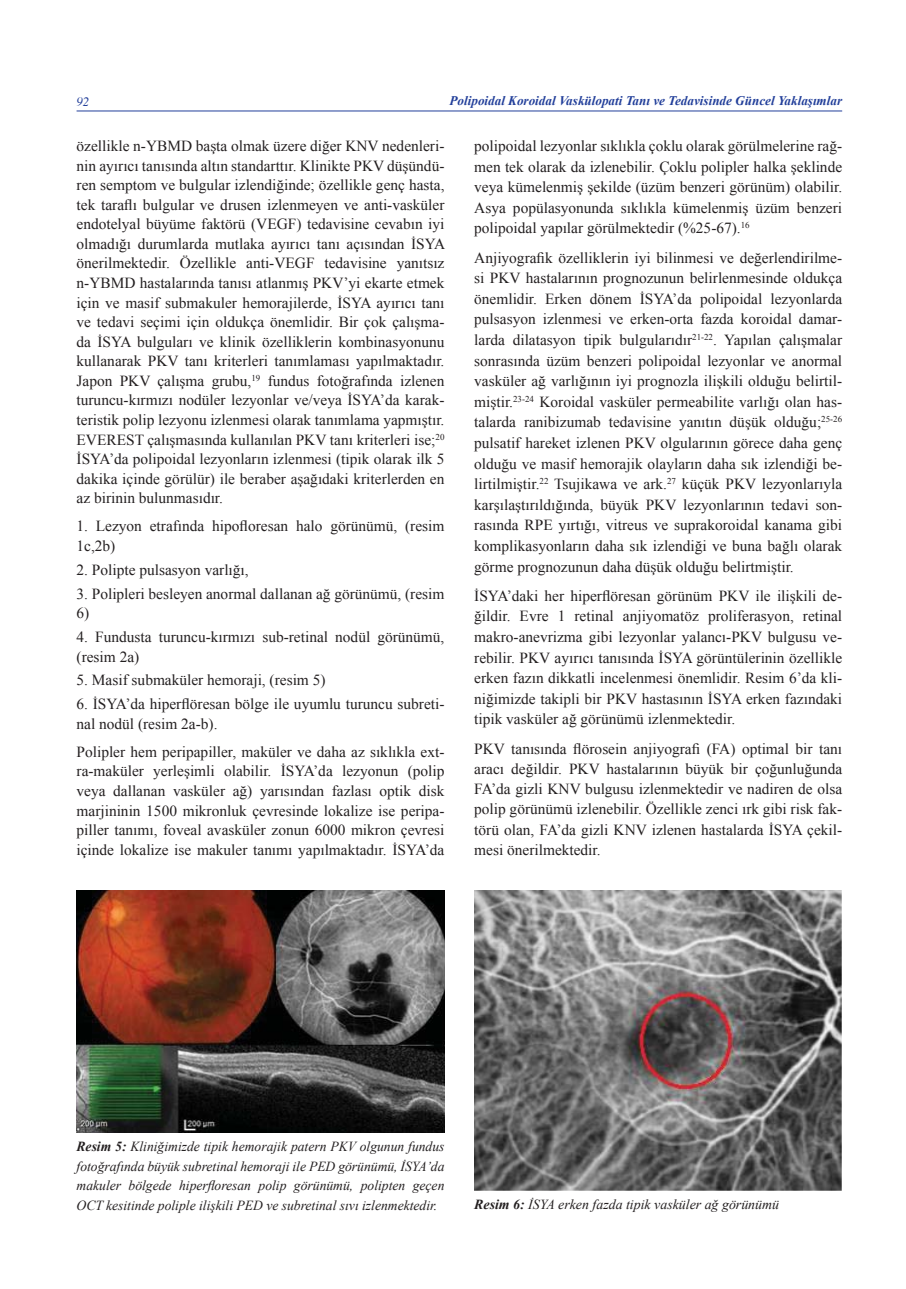
<style>
.page{position:relative;width:906px;height:1289px;background:#fff}
.page>*{position:absolute;margin:0;border:0;box-sizing:border-box;transform-origin:0 0}
.t1{font:15.3px/20.5px "Times New Roman";color:#231f20;text-align:justify}
.t2{font:italic 13.8px/19.5px "Times New Roman";color:#231f20;text-align:justify}
.t3{font:italic 700 13.2px "Times New Roman";color:#223f9a}
.t4{font:italic 12.75px "Times";color:#223f9a}
.s1{font-weight:700}
</style>
<div class="page">
<hr style="left:77px;top:111px;width:765px;height:1px;background:#223f9a">
<img style="left:77px;top:891px;width:367px;height:241px">
<img style="left:474px;top:891px;width:368px;height:300px">
<p class="t4" style="left:77px;top:97px;width:14px">92</p>
<p class="t3" style="left:449px;top:94px;width:394px">Polipoidal Koroidal Vaskülopati Tanı ve Tedavisinde Güncel Yaklaşımlar</p>
<p class="t1" style="left:77px;top:136px;width:370px;line-height:19.5px">özellikle n-YBMD başta olmak üzere diğer KNV nedenleri&shy;nin ayırıcı tanısında altın standarttır. Klinikte PKV düşündü&shy;ren semptom ve bulgular izlendiğinde; özellikle genç hasta, tek taraflı bulgular ve drusen izlenmeyen ve anti-vasküler endotelyal büyüme faktörü (VEGF) tedavisine cevabın iyi olmadığı durumlarda mutlaka ayırıcı tanı açısından İSYA önerilmektedir. Özellikle anti-VEGF tedavisine yanıtsız n-YBMD hastalarında tanısı atlanmış PKV’yi ekarte etmek için ve masif submakuler hemorajilerde, İSYA ayırıcı tanı ve tedavi seçimi için oldukça önemlidir. Bir çok çalışma&shy;da İSYA bulguları ve klinik özelliklerin kombinasyonunu kullanarak PKV tanı kriterleri tanımlaması yapılmaktadır.<br>Japon PKV çalışma grubu,<sup>19</sup> fundus fotoğrafında izlenen turuncu-kırmızı nodüler lezyonlar ve/veya İSYA’da karak&shy;teristik polip lezyonu izlenmesi olarak tanımlama yapmıştır.<br>EVEREST çalışmasında kullanılan PKV tanı kriterleri ise;<sup>20<br></sup>İSYA’da polipoidal lezyonların izlenmesi (tipik olarak ilk 5 dakika içinde görülür) ile beraber aşağıdaki kriterlerden en az birinin bulunmasıdır.</p>
<p class="t1" style="left:77px;top:516px;width:369px;line-height:19.5px">1. Lezyon etrafında hipofloresan halo görünümü, (resim<br>1c,2b)</p>
<p class="t1" style="left:77px;top:559px;width:174px">2. Polipte pulsasyon varlığı,</p>
<p class="t1" style="left:77px;top:583px;width:369px;line-height:19.5px">3. Polipleri besleyen anormal dallanan ağ görünümü, (resim<br>6)</p>
<p class="t1" style="left:77px;top:627px;width:369px;line-height:19.5px">4. Fundusta turuncu-kırmızı sub-retinal nodül görünümü, (resim 2a)</p>
<p class="t1" style="left:77px;top:670px;width:250px">5. Masif submaküler hemoraji, (resim 5)</p>
<p class="t1" style="left:77px;top:694px;width:369px;line-height:19.5px">6. İSYA’da hiperflöresan bölge ile uyumlu turuncu subreti&shy;nal nodül (resim 2a-b).</p>
<p class="t1" style="left:77px;top:742px;width:369px;line-height:19.6px">Polipler hem peripapiller, maküler ve daha az sıklıkla ext&shy;ra-maküler yerleşimli olabilir. İSYA’da lezyonun (polip veya dallanan vasküler ağ) yarısından fazlası optik disk marjininin 1500 mikronluk çevresinde lokalize ise peripa&shy;piller tanımı, foveal avasküler zonun 6000 mikron çevresi içinde lokalize ise makuler tanımı yapılmaktadır. İSYA’da</p>
<p class="t1" style="left:474px;top:136px;width:369px">polipoidal lezyonlar sıklıkla çoklu olarak görülmelerine rağ&shy;men tek olarak da izlenebilir. Çoklu polipler halka şeklinde veya kümelenmiş şekilde (üzüm benzeri görünüm) olabilir.<br>Asya popülasyonunda sıklıkla kümelenmiş üzüm benzeri polipoidal yapılar görülmektedir (%25-67).<sup>16</sup></p>
<p class="t1" style="left:474px;top:247px;width:369px">Anjiyografik özelliklerin iyi bilinmesi ve değerlendirilme&shy;si PKV hastalarının prognozunun belirlenmesinde oldukça önemlidir. Erken dönem İSYA’da polipoidal lezyonlarda pulsasyon izlenmesi ve erken-orta fazda koroidal damar&shy;larda dilatasyon tipik bulgularıdır<sup>21-22</sup>. Yapılan çalışmalar sonrasında üzüm benzeri polipoidal lezyonlar ve anormal vasküler ağ varlığının iyi prognozla ilişkili olduğu belirtil&shy;miştir.<sup>23-24</sup> Koroidal vasküler permeabilite varlığı olan has&shy;talarda ranibizumab tedavisine yanıtın düşük olduğu;<sup>25-26 </sup>pulsatif hareket izlenen PKV olgularının görece daha genç olduğu ve masif hemorajik olayların daha sık izlendiği be&shy;lirtilmiştir.<sup>22</sup> Tsujikawa ve ark.<sup>27</sup> küçük PKV lezyonlarıyla karşılaştırıldığında, büyük PKV lezyonlarının tedavi son&shy;rasında RPE yırtığı, vitreus ve suprakoroidal kanama gibi komplikasyonların daha sık izlendiği ve buna bağlı olarak görme prognozunun daha düşük olduğu belirtmiştir.</p>
<p class="t1" style="left:474px;top:585px;width:369px">İSYA’daki her hiperflöresan görünüm PKV ile ilişkili de&shy;ğildir. Evre 1 retinal anjiyomatöz proliferasyon, retinal makro-anevrizma gibi lezyonlar yalancı-PKV bulgusu ve&shy;rebilir. PKV ayırıcı tanısında İSYA görüntülerinin özellikle erken fazın dikkatli incelenmesi önemlidir. Resim 6’da kli&shy;niğimizde takipli bir PKV hastasının İSYA erken fazındaki tipik vasküler ağ görünümü izlenmektedir.</p>
<p class="t1" style="left:474px;top:738px;width:369px">PKV tanısında flörosein anjiyografi (FA) optimal bir tanı aracı değildir. PKV hastalarının büyük bir çoğunluğunda FA’da gizli KNV bulgusu izlenmektedir ve nadiren de olsa polip görünümü izlenebilir. Özellikle zenci ırk gibi risk fak&shy;törü olan, FA’da gizli KNV izlenen hastalarda İSYA çekil&shy;mesi önerilmektedir.</p>
<p class="t2" style="left:77px;top:1136px;width:369px"><span class="s1">Resim 5:</span> Kliniğimizde tipik hemorajik patern PKV olgunun fundus fotoğrafında büyük subretinal hemoraji ile PED görünümü, İSYA’da makuler bölgede hiperfloresan polip görünümü, polipten geçen OCT kesitinde poliple ilişkili PED ve subretinal sıvı izlenmektedir.</p>
<p class="t2" style="left:474px;top:1194px;width:306px"><span class="s1">Resim 6:</span> İSYA erken fazda tipik vasküler ağ görünümü</p>
</div>
